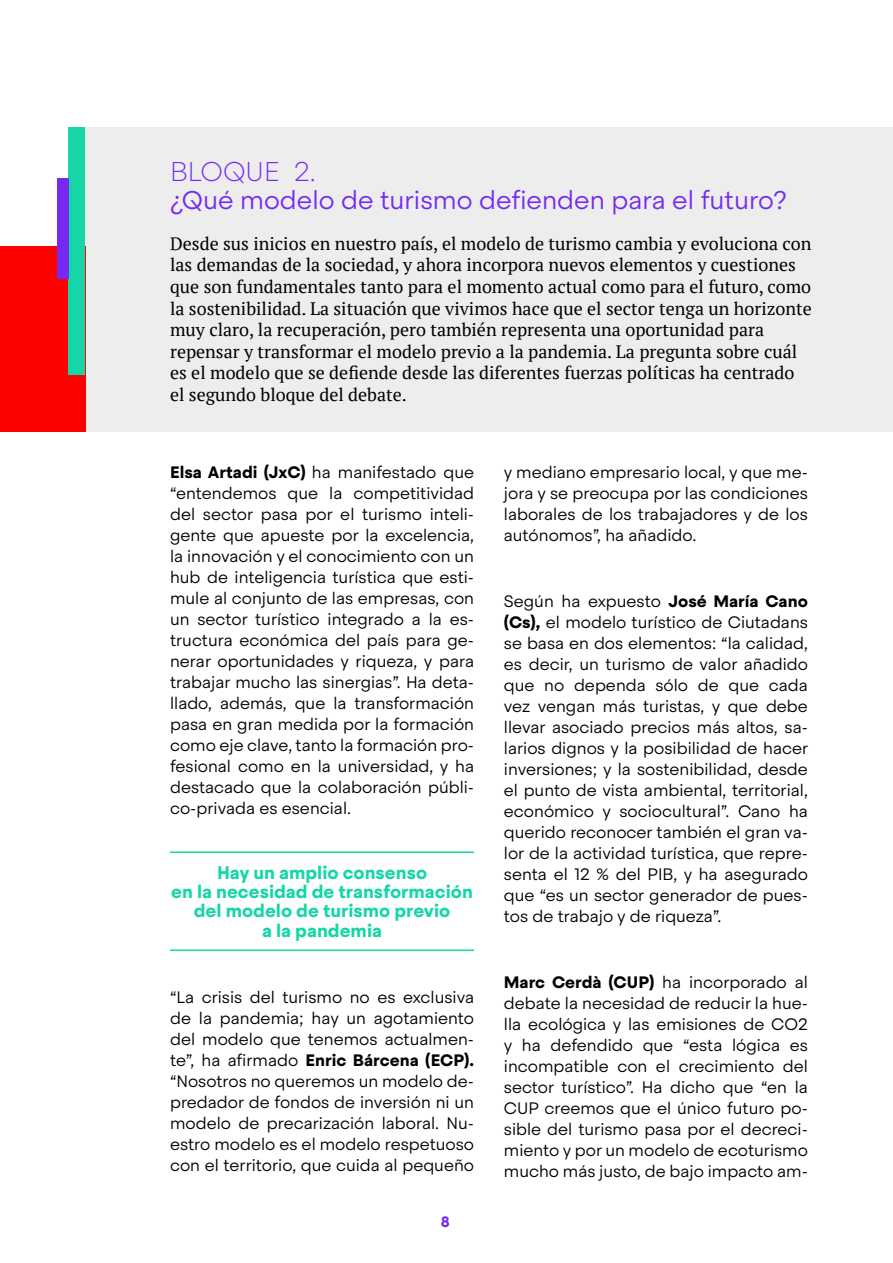
<style>
.page{position:relative;width:893px;height:1263px;background:#fff}
.page>*{position:absolute;margin:0;border:0;box-sizing:border-box;transform-origin:0 0}
.Bloc{font:200 27px "Steradian";color:#7529f2}
.Bloc-2{font:300 25.5px "Steradian";color:#7529f2}
.PTserif{font:18px/21.6px "PT Serif";color:#000}
.Destacat{font:700 18px/19.4px "Steradian";color:#16d6a8;text-align:center}
.Text{font:300 16.5px/21px "Steradian";color:#000;text-align:justify}
.t1{font:700 15px "Steradian";color:#7529f2}
.s1{font-weight:700}
</style>
<div class="page">
<div style="left:85px;top:128px;width:808px;height:304px;background:#ededed"></div>
<div style="left:0;top:246px;width:85px;height:186px;background:#fc0300"></div>
<div style="left:69px;top:128px;width:16px;height:247px;background:#16d6a8"></div>
<div style="left:58px;top:178px;width:11px;height:101px;background:#7529f2"></div>
<hr style="left:170px;top:851px;width:304px;height:2px;background:#16d6a8">
<hr style="left:170px;top:949px;width:304px;height:2px;background:#16d6a8">
<p class="Bloc" style="left:170px;top:155px;width:147px">BLOQUE 2.</p>
<p class="Bloc-2" style="left:170px;top:184px;width:618px">¿Qué modelo de turismo defienden para el futuro?</p>
<p class="PTserif" style="left:170px;top:232px;width:643px">Desde sus inicios en nuestro país, el modelo de turismo cambia y evoluciona con las demandas de la sociedad, y ahora incorpora nuevos elementos y cuestiones que son fundamentales tanto para el momento actual como para el futuro, como la sostenibilidad. La situación que vivimos hace que el sector tenga un horizonte muy claro, la recuperación, pero también representa una oportunidad para repensar y transformar el modelo previo a la pandemia. La pregunta sobre cuál es el modelo que se defiende desde las diferentes fuerzas políticas ha centrado el segundo bloque del debate.</p>
<p class="Text" style="left:170px;top:462px;width:306px"><span class="s1">Elsa Artadi (JxC)</span> ha manifestado que “entendemos que la competitividad del sector pasa por el turismo inteli&shy;gente que apueste por la excelencia, la innovación y el conocimiento con un hub de inteligencia turística que esti&shy;mule al conjunto de las empresas, con un sector turístico integrado a la es&shy;tructura económica del país para ge&shy;nerar oportunidades y riqueza, y para trabajar mucho las sinergias”. Ha deta&shy;llado, además, que la transformación pasa en gran medida por la formación como eje clave, tanto la formación pro&shy;fesional como en la universidad, y ha destacado que la colaboración públi&shy;co-privada es esencial.</p>
<p class="Destacat" style="left:171px;top:863px;width:303px">Hay un amplio consenso<br>en la necesidad de transformación del modelo de turismo previo<br>a la pandemia</p>
<p class="Text" style="left:170px;top:986px;width:306px">“La crisis del turismo no es exclusiva de la pandemia; hay un agotamiento del modelo que tenemos actualmen&shy;te”, ha afirmado <span class="s1">Enric Bárcena (ECP). </span>“Nosotros no queremos un modelo de&shy;predador de fondos de inversión ni un modelo de precarización laboral. Nu&shy;estro modelo es el modelo respetuoso con el territorio, que cuida al pequeño</p>
<p class="t1" style="left:441px;top:1213px;width:11px">8</p>
<p class="Text" style="left:504px;top:462px;width:306px">y mediano empresario local, y que me&shy;jora y se preocupa por las condiciones laborales de los trabajadores y de los autónomos”, ha añadido.</p>
<p class="Text" style="left:504px;top:591px;width:306px">Según ha expuesto <span class="s1">José María Cano (Cs),</span> el modelo turístico de Ciutadans se basa en dos elementos: “la calidad, es decir, un turismo de valor añadido que no dependa sólo de que cada vez vengan más turistas, y que debe llevar asociado precios más altos, sa&shy;larios dignos y la posibilidad de hacer inversiones; y la sostenibilidad, desde el punto de vista ambiental, territorial, económico y sociocultural”. Cano ha querido reconocer también el gran va&shy;lor de la actividad turística, que repre&shy;senta el 12 % del PIB, y ha asegurado que “es un sector generador de pues&shy;tos de trabajo y de riqueza”.</p>
<p class="Text" style="left:504px;top:972px;width:306px"><span class="s1">Marc Cerdà (CUP)</span> ha incorporado al debate la necesidad de reducir la hue&shy;lla ecológica y las emisiones de CO2 y ha defendido que “esta lógica es incompatible con el crecimiento del sector turístico”. Ha dicho que “en la CUP creemos que el único futuro po&shy;sible del turismo pasa por el decreci&shy;miento y por un modelo de ecoturismo mucho más justo, de bajo impacto am-</p>
</div>
